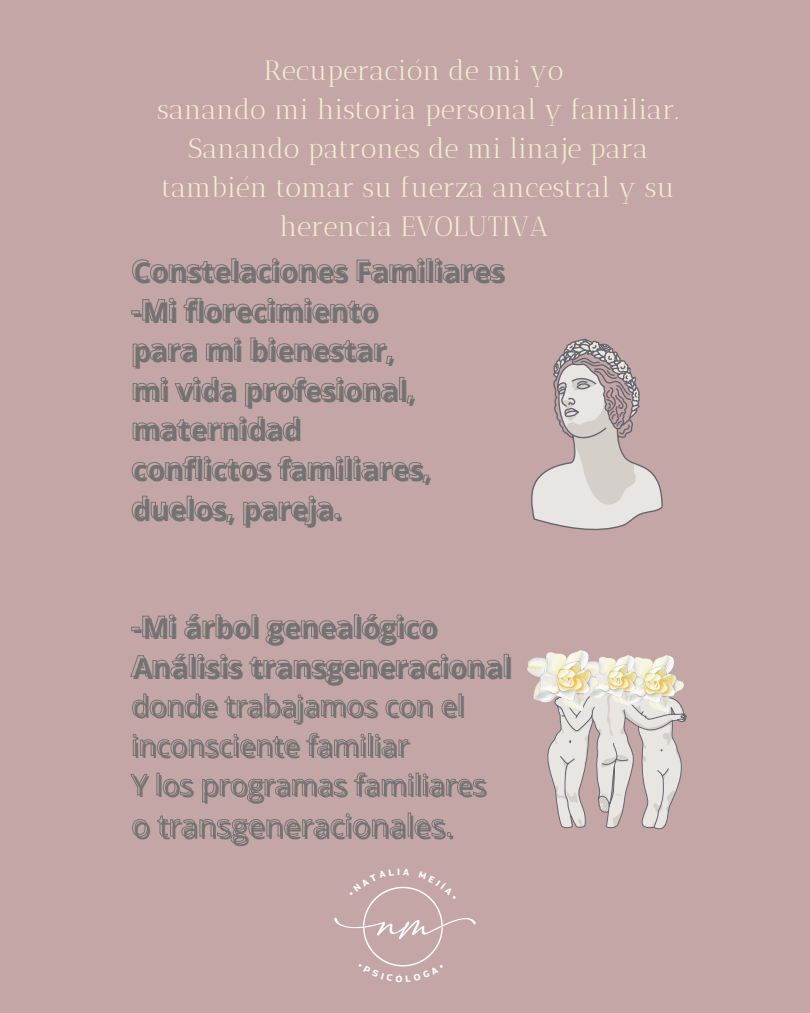
<style>
.page{position:relative;width:810px;height:1013px;background:#fff}
.page>*{position:absolute;margin:0;border:0;box-sizing:border-box;transform-origin:0 0}
.t1{font:30.5px "Open Sans";color:#737373}
.t2{font:700 28.7px/39.5px "Open Sans";color:#737373}
.t3{font:28.7px/39.5px "Open Sans";color:#737373}
.t4{font:27.9px/39px "Antic Didone";color:#f1edd0;text-align:center}
</style>
<div class="page">
<div style="left:0;top:0;width:810px;height:1012px;background:#c4a6a6"></div>
<svg style="left:132px;top:258px;width:371px;height:23px"></svg>
<svg style="left:131px;top:297px;width:246px;height:24px"></svg>
<svg style="left:132px;top:337px;width:261px;height:30px"></svg>
<svg style="left:132px;top:376px;width:281px;height:31px"></svg>
<svg style="left:132px;top:416px;width:167px;height:24px"></svg>
<svg style="left:131px;top:456px;width:298px;height:27px"></svg>
<svg style="left:131px;top:495px;width:209px;height:30px"></svg>
<svg style="left:131px;top:614px;width:305px;height:30px"></svg>
<svg style="left:130px;top:653px;width:379px;height:31px"></svg>
<svg style="left:132px;top:693px;width:330px;height:30px"></svg>
<svg style="left:132px;top:733px;width:277px;height:23px"></svg>
<svg style="left:130px;top:772px;width:355px;height:30px"></svg>
<svg style="left:132px;top:812px;width:320px;height:32px"></svg>
<svg style="left:531px;top:338px;width:132px;height:193px"></svg>
<svg style="left:547px;top:683px;width:140px;height:147px"></svg>
<img style="left:616px;top:655px;width:67px;height:57px">
<img style="left:599px;top:655px;width:43px;height:50px">
<img style="left:527px;top:650px;width:72px;height:60px">
<svg style="left:334px;top:886px;width:142px;height:81px"></svg>
<p class="t4" style="left:157px;top:51px;width:523px">Recuperación de mi yo<br>sanando mi historia personal y familiar.<br>Sanando patrones de mi linaje para también tomar su fuerza ancestral y su herencia EVOLUTIVA</p>
<p class="t2" style="left:133px;top:252px;width:374px">Constelaciones Familiares -Mi florecimiento<br>para mi bienestar,<br>mi vida profesional, maternidad<br>conflictos familiares, duelos, pareja.</p>
<p class="t2" style="left:133px;top:608px;width:381px">-Mi árbol genealógico<br>Análisis transgeneracional</p>
<p class="t3" style="left:133px;top:687px;width:356px">donde trabajamos con el inconsciente familiar<br>Y los programas familiares</p>
<p class="t1" style="left:133px;top:806px;width:324px">o transgeneracionales.</p>
</div>
